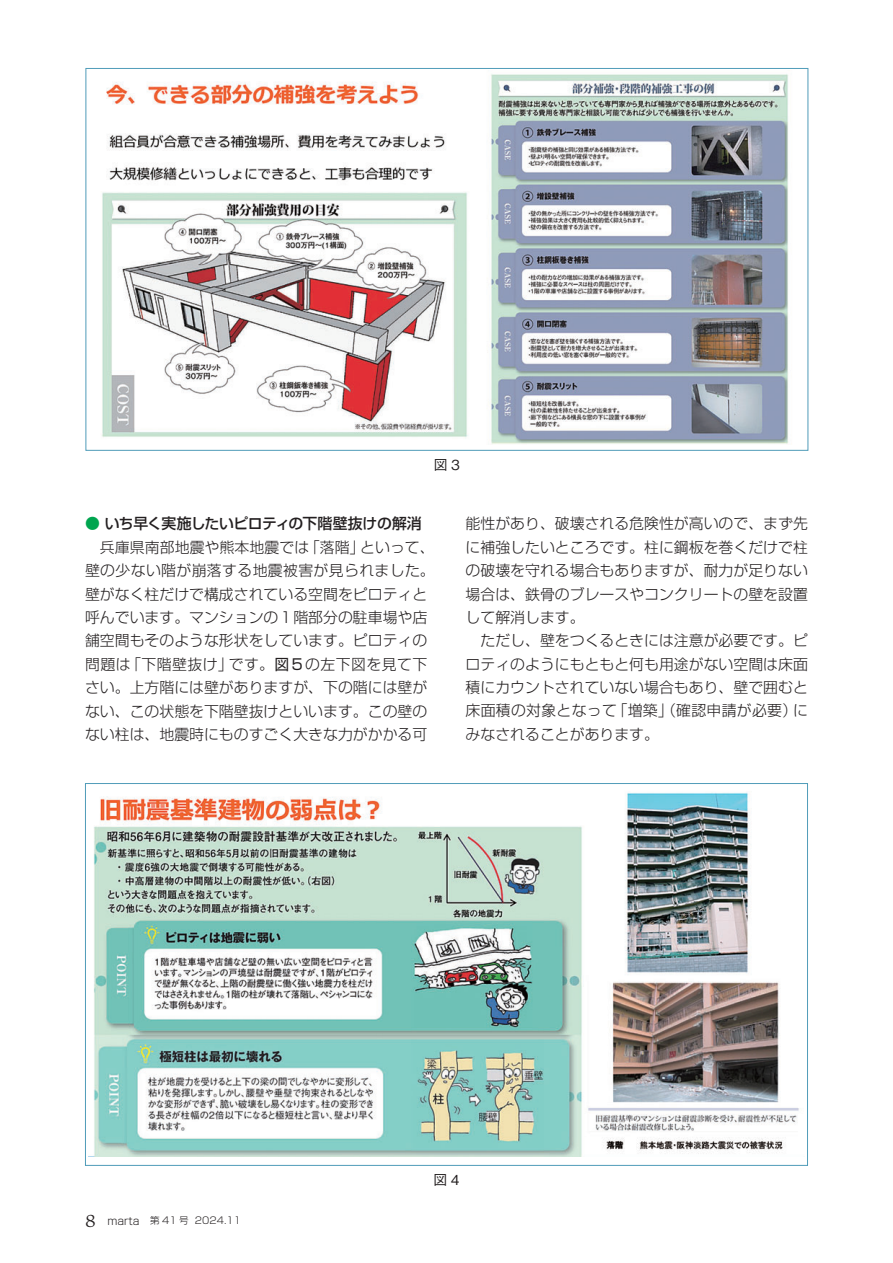
<style>
.page{position:relative;width:893px;height:1263px;background:#fff}
.page>*{position:absolute;margin:0;border:0;box-sizing:border-box;transform-origin:0 0}
.t1{font:14.85px/23.4px "Shin Go Pro Light 90 pv RKSJ H";color:#231f20;text-align:justify}
.t2{font:14.85px "Shin Go Pro Medium 90 pv RKSJ H";letter-spacing:-.025em;color:#231f20}
.t3{font:13.8px "Gothic BBB Pro Medium 90 pv RKSJ H";color:#231f20}
.t4{font:9.6px "Shin Go Pro Light 90 pv RKSJ H";color:#231f20}
.s1{font-family:"Shin Go Pro Light 90 pv RKSJ H";color:#00a54f}
.s2{font-family:"Shin Go Pro Regular 90 pv RKSJ H"}
.s3{font-family:"Gotu";font-size:16.95px}
.s4{font-size:10.65px}
</style>
<div class="page">
<img style="left:101px;top:74px;width:687px;height:370px">
<img style="left:89px;top:792px;width:710px;height:365px">
<p class="t3" style="left:434px;top:459px;width:27px">図 3</p>
<p class="t2" style="left:85px;top:518px;width:338px"><span class="s1">●</span> いち早く実施したいピロティの下階壁抜けの解消</p>
<p class="t1" style="left:85px;top:537px;width:351px;text-align:left;text-indent:15px">兵庫県南部地震や熊本地震では「落階」といって、壁の少ない階が崩落する地震被害が見られました。壁がなく柱だけで構成されている空間をピロティと呼んでいます。マンションの１階部分の駐車場や店舗空間もそのような形状をしています。ピロティの問題は「下階壁抜け」です。<span class="s2">図５</span>の左下図を見て下さい。上方階には壁がありますが、下の階には壁がない、この状態を下階壁抜けといいます。この壁のない柱は、地震時にものすごく大きな力がかかる可</p>
<p class="t1" style="left:466px;top:514px;width:344px">能性があり、破壊される危険性が高いので、まず先に補強したいところです。柱に鋼板を巻くだけで柱の破壊を守れる場合もありますが、耐力が足りない場合は、鉄骨のブレースやコンクリートの壁を設置して解消します。</p>
<p class="t1" style="left:466px;top:631px;width:344px;text-indent:15px">ただし、壁をつくるときには注意が必要です。ピロティのようにもともと何も用途がない空間は床面積にカウントされていない場合もあり、壁で囲むと床面積の対象となって「増築」（確認申請が必要）にみなされることがあります。</p>
<p class="t4" style="left:85px;top:1217px;width:157px"><span class="s3">8</span> <span class="s4">marta　</span>第 41 号 2024.11</p>
<p class="t3" style="left:433px;top:1174px;width:27px">図 4</p>
</div>
